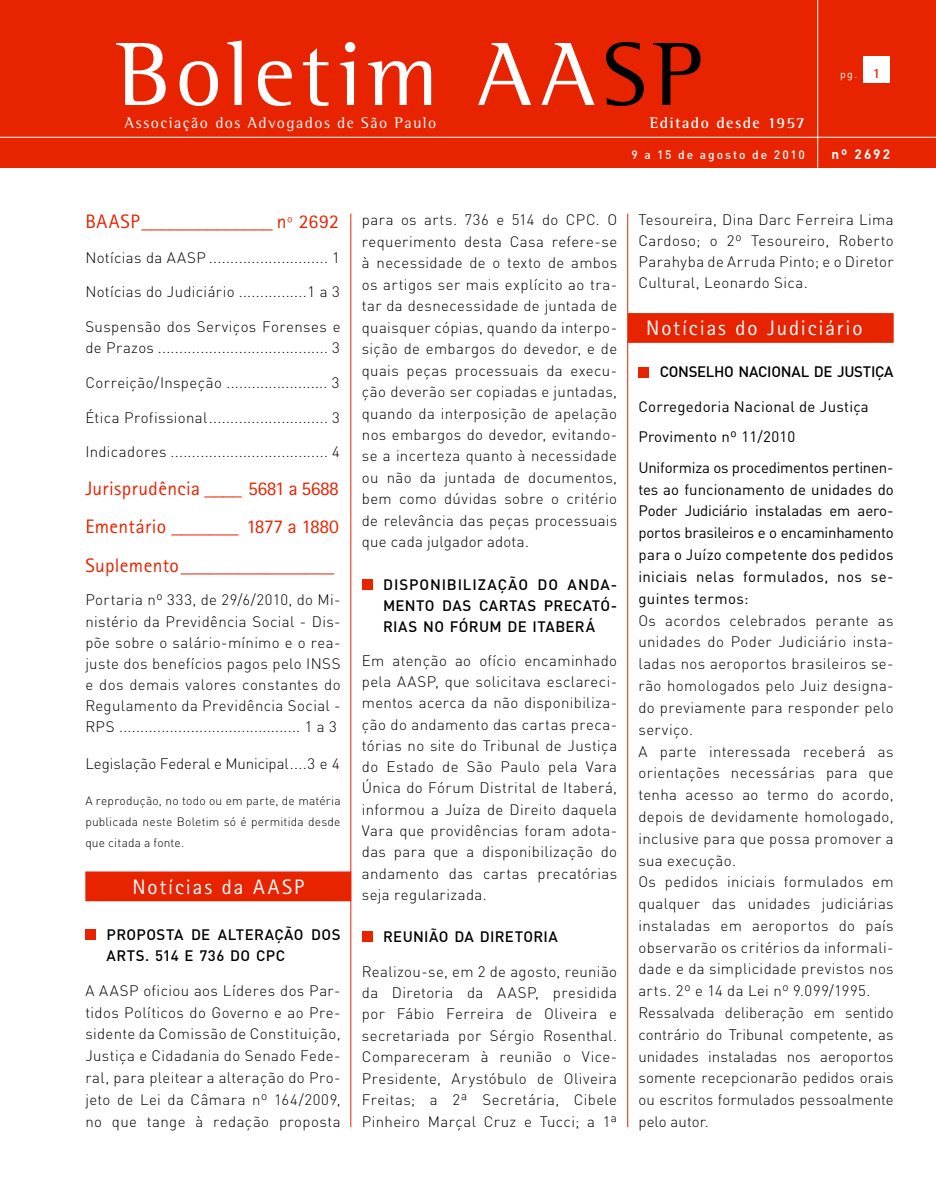
<style>
.page{position:relative;width:936px;height:1191px;background:#fff}
.page>*{position:absolute;margin:0;border:0;box-sizing:border-box;transform-origin:0 0}
.t1{font:92.1px "Rotis Semi Serif";letter-spacing:.06em;color:#fff}
.t2{font:21px "Rotis Sans Serif";letter-spacing:.09em;color:#fff}
.t3{font:19.5px/38.1px "Rotis Sans Serif";letter-spacing:.015em;color:#e72300;text-align:justify}
.t4{font:15.75px "Rotis Semi Serif";letter-spacing:.09em;color:#fff}
.t5{font:700 15.75px "Rotis Semi Serif";letter-spacing:.085em;color:#fff}
.t6{font:300 15px/21.8px "DIN";letter-spacing:.025em;color:#000;text-align:justify}
.t7{font:500 15px/21px "DIN";letter-spacing:.025em;color:#000}
.t8{font:15px/30.3px "DIN";letter-spacing:.015em;color:#000}
.t9{font:300 15px "DIN";letter-spacing:-.005em;color:#000}
.t10{font:700 13.5px "DIN";letter-spacing:.16em;color:#fff}
.t11{font:300 12px/21.1px "DIN";letter-spacing:.015em;color:#000;text-align:justify}
.t12{font:500 12px "DIN";letter-spacing:.165em;color:#fff}
.t13{font:10.5px "DIN";color:#fff}
.s1{color:#000}
.s2{font-family:"Rotis Sans Serif";font-weight:700;font-size:13.95px;color:#e72300}
.s3{font-weight:400}
</style>
<div class="page">
<hr style="left:350px;top:213px;width:1px;height:914px;background:#e72300">
<hr style="left:627px;top:213px;width:1px;height:914px;background:#e72300">
<div style="left:0;top:0;width:935px;height:168px;background:#e72300"></div>
<hr style="left:0;top:137px;width:935px;height:1px;background:#fff">
<div style="left:863px;top:56px;width:27px;height:26px;background:#fff"></div>
<hr style="left:817px;top:0;width:1px;height:168px;background:#fff">
<div style="left:85px;top:871px;width:266px;height:30px;background:#e72300"></div>
<div style="left:85px;top:929px;width:11px;height:11px;background:#e72300"></div>
<div style="left:362px;top:579px;width:10px;height:10px;background:#e72300"></div>
<div style="left:362px;top:931px;width:10px;height:11px;background:#e72300"></div>
<div style="left:627px;top:313px;width:266px;height:30px;background:#e72300"></div>
<div style="left:638px;top:367px;width:11px;height:10px;background:#e72300"></div>
<p class="t1" style="left:116px;top:20px;width:588px">Boletim AA<span class="s1">SP</span></p>
<p class="t4" style="left:125px;top:114px;width:313px">Associação dos Advogados de São Paulo</p>
<p class="t5" style="left:649px;top:113px;width:157px">Editado desde 1957</p>
<p class="t12" style="left:631px;top:147px;width:175px">9 A 15 DE AGOSTO DE 2010</p>
<p class="t10" style="left:831px;top:145px;width:60px">nº 2692</p>
<p class="t13" style="left:840px;top:68px;width:42px">pg. <span class="s2">1</span></p>
<p class="t3" style="left:85px;top:202px;width:255px">BAASP______________ nº 2692</p>
<p class="t6" style="left:85px;top:246px;width:256px">Notícias da AASP ............................ 1</p>
<p class="t6" style="left:85px;top:281px;width:256px">Notícias do Judiciário ................1 a 3</p>
<p class="t6" style="left:85px;top:315px;width:257px">Suspensão dos Serviços Forenses e de Prazos ........................................ 3</p>
<p class="t6" style="left:85px;top:371px;width:256px">Correição/Inspeção ........................ 3</p>
<p class="t6" style="left:85px;top:406px;width:256px">Ética Profissional............................ 3</p>
<p class="t6" style="left:85px;top:440px;width:256px">Indicadores ..................................... 4</p>
<p class="t3" style="left:85px;top:469px;width:255px">Jurisprudência ____ 5681 a 5688<br>Ementário _______ 1877 a 1880<br>Suplemento________________</p>
<p class="t6" style="left:85px;top:589px;width:257px;line-height:21.1px">Portaria nº 333, de 29/6/2010, do Mi&shy;nistério da Previdência Social - Dis&shy;põe sobre o salário-mínimo e o rea&shy;juste dos benefícios pagos pelo INSS e dos demais valores constantes do Regulamento da Previdência Social - RPS ........................................... 1 a 3</p>
<p class="t9" style="left:85px;top:754px;width:256px">Legislação Federal e Municipal....3 e 4</p>
<p class="t11" style="left:85px;top:789px;width:257px">A reprodução, no todo ou em parte, de matéria publicada neste Boletim só é permitida desde que citada a fonte.</p>
<p class="t2" style="left:132px;top:874px;width:173px">Notícias da AASP</p>
<p class="t7" style="left:107px;top:923px;width:235px">PROPOSTA DE ALTERAÇÃO DOS<br>ARTS. 514 E 736 DO CPC</p>
<p class="t6" style="left:85px;top:979px;width:257px">A AASP oficiou aos Líderes dos Par&shy;tidos Políticos do Governo e ao Pre&shy;sidente da Comissão de Constituição, Justiça e Cidadania do Senado Fede&shy;ral, para pleitear a alteração do Pro&shy;jeto de Lei da Câmara nº 164/2009, no que tange à redação proposta</p>
<p class="t6" style="left:362px;top:209px;width:257px">para os arts. 736 e 514 do CPC. O requerimento desta Casa refere-se à necessidade de o texto de ambos os artigos ser mais explícito ao tra&shy;tar da desnecessidade de juntada de quaisquer cópias, quando da interpo&shy;sição de embargos do devedor, e de quais peças processuais da execu&shy;ção deverão ser copiadas e juntadas, quando da interposição de apelação nos embargos do devedor, evitando&shy;se a incerteza quanto à necessidade ou não da juntada de documentos, bem como dúvidas sobre o critério de relevância das peças processuais que cada julgador adota.</p>
<p class="t7" style="left:383px;top:573px;width:235px;text-align:justify">DISPONIBILIZAÇÃO DO ANDA-MENTO DAS CARTAS PRECATÓ-RIAS NO FÓRUM DE ITABERÁ</p>
<p class="t6" style="left:362px;top:649px;width:257px;line-height:21.3px">Em atenção ao ofício encaminhado pela AASP, que solicitava esclareci&shy;mentos acerca da não disponibiliza&shy;ção do andamento das cartas preca&shy;tórias no site do Tribunal de Justiça do Estado de São Paulo pela Vara Única do Fórum Distrital de Itaberá, informou a Juíza de Direito daquela Vara que providências foram adota&shy;das para que a disponibilização do andamento das cartas precatórias seja regularizada.</p>
<p class="t7" style="left:383px;top:926px;width:176px">REUNIÃO DA DIRETORIA</p>
<p class="t6" style="left:362px;top:960px;width:257px">Realizou-se, em 2 de agosto, reunião da Diretoria da AASP, presidida por Fábio Ferreira de Oliveira e secretariada por Sérgio Rosenthal.<br>Compareceram à reunião o Vice-Presidente, Arystóbulo de Oliveira Freitas; a 2ª Secretária, Cibele Pinheiro Marçal Cruz e Tucci; a 1ª</p>
<p class="t6" style="left:638px;top:209px;width:257px;line-height:21px">Tesoureira, Dina Darc Ferreira Lima Cardoso; o 2º Tesoureiro, Roberto Parahyba de Arruda Pinto; e o Diretor Cultural, Leonardo Sica.</p>
<p class="t2" style="left:646px;top:316px;width:218px">Notícias do Judiciário</p>
<p class="t7" style="left:649px;top:361px;width:11px">CONSEL</p>
<p class="t7" style="left:714px;top:361px;width:34px">HO NACIONAL</p>
<p class="t7" style="left:813px;top:361px;width:40px">DE JUSTIÇA</p>
<p class="t8" style="left:638px;top:391px;width:257px">Corregedoria Nacional de Justiça<br>Provimento nº 11/2010<br>Uniformiza os procedimentos pertinen-</p>
<p class="t6" style="left:638px;top:478px;width:257px;text-align:left"><span class="s3">tes ao funcionamento de unidades do<br>Poder Judiciário instaladas em aero&shy;portos brasileiros e o encaminhamento para o Juízo competente dos pedidos iniciais nelas formulados, nos se&shy;guintes termos:<br></span>Os acordos celebrados perante as unidades do Poder Judiciário insta&shy;ladas nos aeroportos brasileiros se&shy;rão homologados pelo Juiz designa&shy;do previamente para responder pelo serviço.<br>A parte interessada receberá as orientações necessárias para que tenha acesso ao termo do acordo, depois de devidamente homologado, inclusive para que possa promover a sua execução.<br>Os pedidos iniciais formulados em qualquer das unidades judiciárias instaladas em aeroportos do país observarão os critérios da informali&shy;dade e da simplicidade previstos nos arts. 2º e 14 da Lei nº 9.099/1995.<br>Ressalvada deliberação em sentido contrário do Tribunal competente, as unidades instaladas nos aeroportos somente recepcionarão pedidos orais ou escritos formulados pessoalmente pelo autor.</p>
</div>
